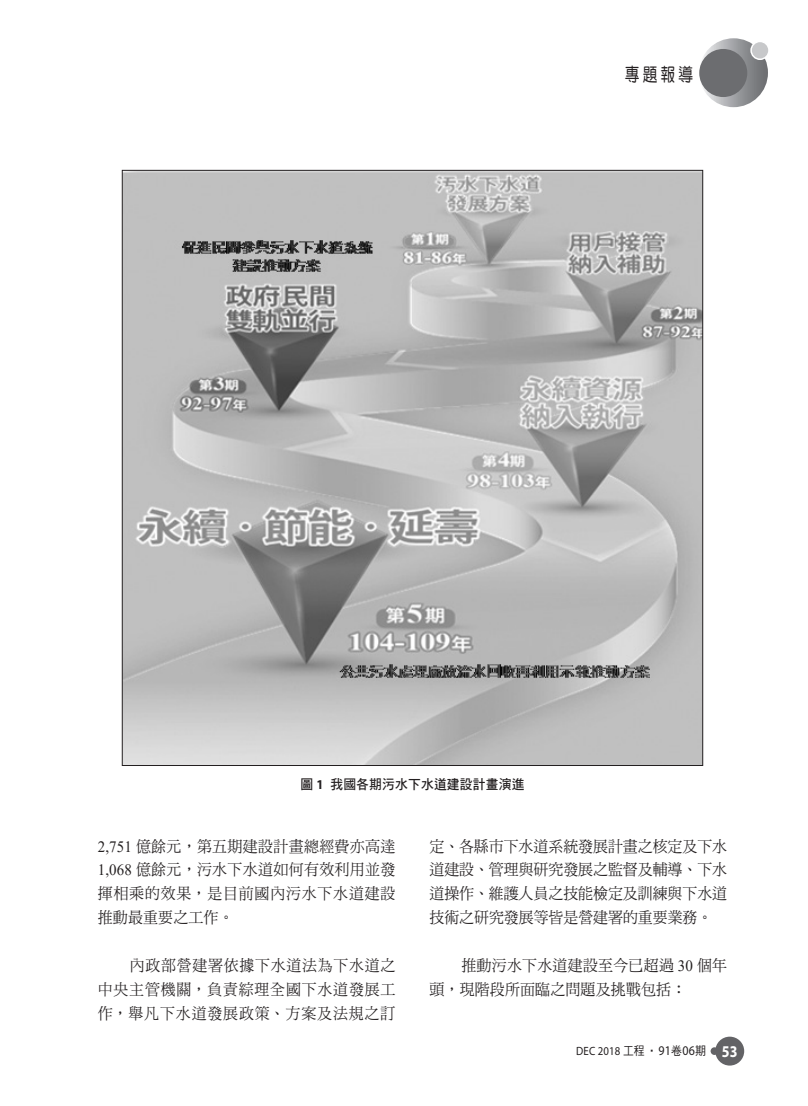
<style>
.page{position:relative;width:808px;height:1106px;background:#fff}
.page>*{position:absolute;margin:0;border:0;box-sizing:border-box;transform-origin:0 0}
.t1{font:18.6px "DF Yuan Std W5";color:#231f20;scale:.8 1}
.內文{font:15.75px/23.9px "DF Ming Std W5";letter-spacing:.015em;color:#231f20;text-align:justify;scale:.95 1}
.圖說{font:13.5px "DF Hei Std W7";letter-spacing:.01em;color:#231f20;scale:.95 1}
.頁碼{font:12px "Myriad Pro";letter-spacing:.01em;color:#231f20;scale:.9 1}
.s1{font-family:"Myriad Pro";font-weight:700}
.s2{font-family:"Times New Roman"}
.s3{font-family:"DF Hei Std W5"}
.s4{font-size:13.35px}
.s5{font-weight:700;font-size:16.5px;color:#fff}
</style>
<div class="page">
<svg style="left:699px;top:38px;width:69px;height:69px;background:#959699"></svg>
<div style="left:699px;top:49px;width:48px;height:48px;background:#6c6d70;border-radius:50%"></div>
<div style="left:751px;top:41px;width:18px;height:18px;background:#c7c8ca;border-radius:50%"></div>
<div style="left:750px;top:41px;width:20px;height:19px;border:2px solid #fff;border-radius:50%"></div>
<div style="left:715px;top:1036px;width:29px;height:29px;background:#636366;border-radius:50%"></div>
<div style="left:711px;top:1047px;width:7px;height:7px;background:#636366;border-radius:50%"></div>
<img style="left:124px;top:172px;width:577px;height:591px">
<p class="t1" style="left:625px;top:64px;width:87px">專題報導</p>
<p class="圖說" style="left:300px;top:776px;width:237px">圖 <span class="s1">1</span> 我國各期污水下水道建設計畫演進</p>
<p class="內文" style="left:98px;top:833px;width:315px"><span class="s2">2,751</span> 億餘元，第五期建設計畫總經費亦高達<span class="s2">1,068</span> 億餘元，污水下水道如何有效利用並發揮相乘的效果，是目前國內污水下水道建設推動最重要之工作。</p>
<p class="內文" style="left:98px;top:953px;width:315px;text-indent:32px">內政部營建署依據下水道法為下水道之中央主管機關，負責綜理全國下水道發展工作，舉凡下水道發展政策、方案及法規之訂</p>
<p class="內文" style="left:429px;top:833px;width:315px">定、各縣市下水道系統發展計畫之核定及下水道建設、管理與研究發展之監督及輔導、下水道操作、維護人員之技能檢定及訓練與下水道技術之研究發展等皆是營建署的重要業務。</p>
<p class="內文" style="left:429px;top:953px;width:315px;text-indent:32px">推動污水下水道建設至今已超過 <span class="s2">30</span> 個年頭，現階段所面臨之問題及挑戰包括：</p>
<p class="頁碼" style="left:576px;top:1043px;width:181px">DEC 2018 <span class="s3">工程 ‧</span><span class="s4">91</span><span class="s3">卷</span><span class="s4">06</span><span class="s3">期</span> <span class="s5">53</span></p>
</div>
